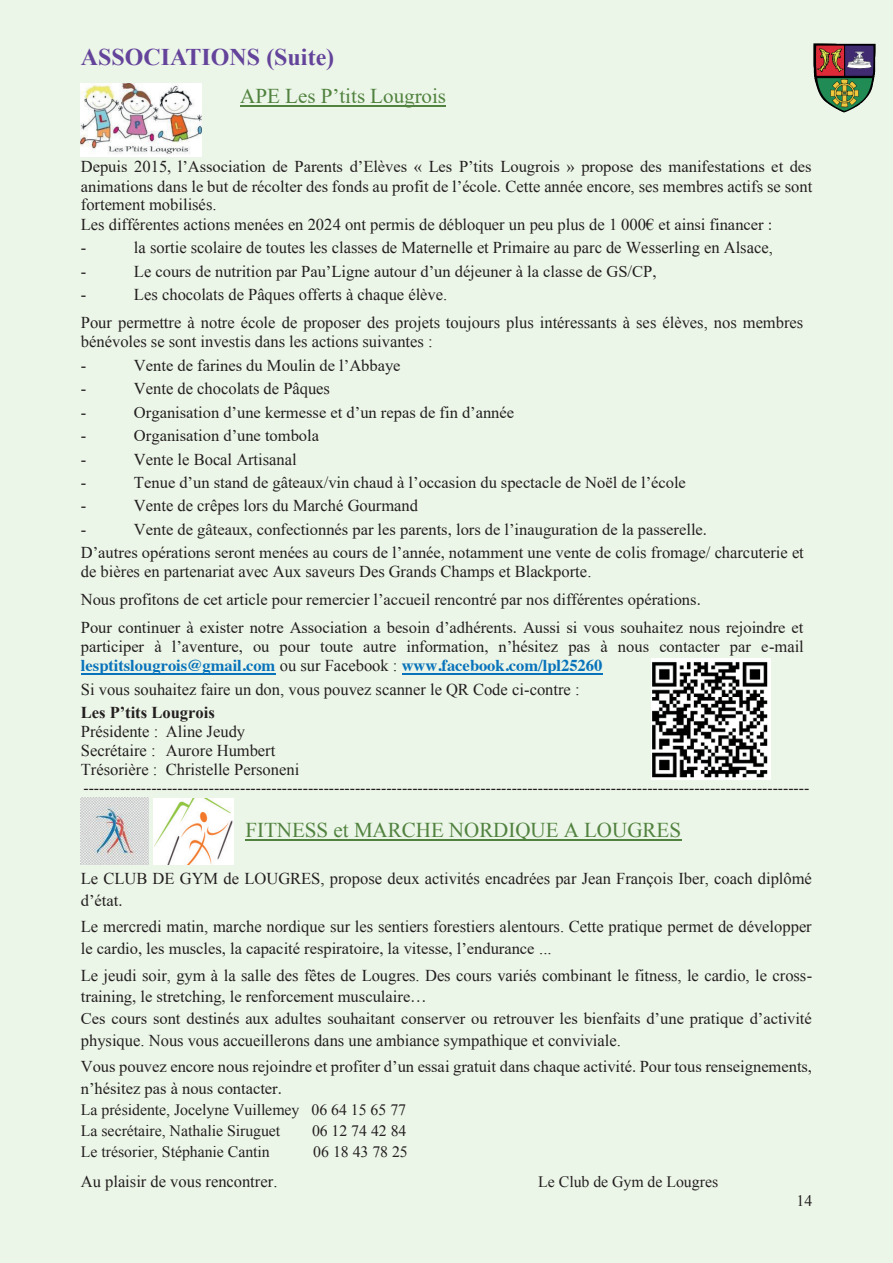
<style>
.page{position:relative;width:893px;height:1263px;background:#ecf6e8}
.page>*{position:absolute;margin:0;border:0;box-sizing:border-box;transform-origin:0 0}
.t1{font:700 24px "Times New Roman";color:#64439b}
.t2{font:21px "Times New Roman";color:#51823f}
.t3{font:16.5px/21.8px "Times New Roman";color:#231f20}
.t4{font:700 16.5px "Times";color:#0873bb}
.t5{font:700 16.5px "Times New Roman";color:#231f20}
.t6{font:15.9px/20.9px "Times New Roman";color:#231f20}
.s1{font-family:"Times New Roman";font-weight:400;color:#231f20}
</style>
<div class="page">
<img style="left:81px;top:83px;width:121px;height:74px">
<hr style="left:240px;top:105px;width:206px;height:1px;background:#51823f">
<hr style="left:81px;top:673px;width:195px;height:2px;background:#0873bb">
<hr style="left:402px;top:673px;width:200px;height:2px;background:#0873bb">
<hr style="left:245px;top:839px;width:437px;height:2px;background:#51823f">
<img style="left:813px;top:43px;width:63px;height:70px">
<img style="left:81px;top:797px;width:68px;height:68px">
<img style="left:153px;top:799px;width:81px;height:65px">
<img style="left:652px;top:658px;width:119px;height:121px">
<h1 class="t1" style="left:81px;top:39px;width:255px">ASSOCIATIONS (Suite)</h1>
<p class="t2" style="left:240px;top:81px;width:207px">APE Les P’tits Lougrois</p>
<p class="t3" style="left:81px;top:157px;width:733px;line-height:19px">Depuis 2015, l’Association de Parents d’Elèves « Les P’tits Lougrois » propose des manifestations et des animations dans le but de récolter des fonds au profit de l’école. Cette année encore, ses membres actifs se sont fortement mobilisés.<br>Les différentes actions menées en 2024 ont permis de débloquer un peu plus de 1 000€ et ainsi financer :</p>
<p class="t3" style="left:81px;top:236px;width:7px">-</p>
<p class="t3" style="left:134px;top:236px;width:640px">la sortie scolaire de toutes les classes de Maternelle et Primaire au parc de Wesserling en Alsace,</p>
<p class="t3" style="left:81px;top:260px;width:7px">-</p>
<p class="t3" style="left:134px;top:260px;width:524px">Le cours de nutrition par Pau’Ligne autour d’un déjeuner à la classe de GS/CP,</p>
<p class="t3" style="left:81px;top:283px;width:7px">-</p>
<p class="t3" style="left:81px;top:280px;width:724px;line-height:27.8px;text-indent:53px">Les chocolats de Pâques offerts à chaque élève.<br>Pour permettre à notre école de proposer des projets toujours plus intéressants à ses élèves, nos membres</p>
<p class="t3" style="left:81px;top:330px;width:353px;line-height:23.4px">bénévoles se sont investis dans les actions suivantes : -</p>
<p class="t3" style="left:134px;top:354px;width:268px">Vente de farines du Moulin de l’Abbaye</p>
<p class="t3" style="left:81px;top:377px;width:7px">-</p>
<p class="t3" style="left:134px;top:377px;width:198px">Vente de chocolats de Pâques</p>
<p class="t3" style="left:81px;top:401px;width:7px">-</p>
<p class="t3" style="left:134px;top:401px;width:382px">Organisation d’une kermesse et d’un repas de fin d’année</p>
<p class="t3" style="left:81px;top:424px;width:7px">-</p>
<p class="t3" style="left:134px;top:424px;width:187px">Organisation d’une tombola</p>
<p class="t3" style="left:81px;top:448px;width:7px">-</p>
<p class="t3" style="left:134px;top:448px;width:164px">Vente le Bocal Artisanal</p>
<p class="t3" style="left:81px;top:471px;width:7px">-</p>
<p class="t3" style="left:134px;top:471px;width:553px">Tenue d’un stand de gâteaux/vin chaud à l’occasion du spectacle de Noël de l’école</p>
<p class="t3" style="left:81px;top:495px;width:7px">-</p>
<p class="t3" style="left:134px;top:495px;width:286px">Vente de crêpes lors du Marché Gourmand</p>
<p class="t3" style="left:81px;top:518px;width:7px">-</p>
<p class="t3" style="left:81px;top:517px;width:725px;line-height:23.2px;text-indent:53px">Vente de gâteaux, confectionnés par les parents, lors de l’inauguration de la passerelle.<br>D’autres opérations seront menées au cours de l’année, notamment une vente de colis fromage/ charcuterie et</p>
<p class="t3" style="left:81px;top:558px;width:724px;line-height:27.9px">de bières en partenariat avec Aux saveurs Des Grands Champs et Blackporte.<br>Nous profitons de cet article pour remercier l’accueil rencontré par nos différentes opérations.<br>Pour continuer à exister notre Association a besoin d’adhérents. Aussi si vous souhaitez nous rejoindre et</p>
<p class="t3" style="left:81px;top:635px;width:724px">participer à l’aventure, ou pour toute autre information, n’hésitez pas à nous contacter par e-mail</p>
<p class="t4" style="left:81px;top:650px;width:523px">lesptitslougrois@gmail.com <span class="s1">ou sur Facebook :</span> www.facebook.com/lpl25260</p>
<p class="t3" style="left:81px;top:678px;width:500px">Si vous souhaitez faire un don, vous pouvez scanner le QR Code ci-contre :</p>
<p class="t5" style="left:81px;top:700px;width:136px">Les P’tits Lougrois</p>
<p class="t3" style="left:81px;top:722px;width:220px;line-height:18.9px">Présidente : Aline Jeudy<br>Secrétaire : Aurore Humbert<br>Trésorière : Christelle Personeni</p>
<p class="t6" style="left:83px;top:777px;width:727px">-------------------------------------------------------------------------------------------------------------------------------------------</p>
<p class="t2" style="left:245px;top:816px;width:437px">FITNESS et MARCHE NORDIQUE A LOUGRES</p>
<p class="t3" style="left:81px;top:867px;width:732px">Le CLUB DE GYM de LOUGRES, propose deux activités encadrées par Jean François Iber, coach diplômé d’état.</p>
<p class="t3" style="left:81px;top:916px;width:732px">Le mercredi matin, marche nordique sur les sentiers forestiers alentours. Cette pratique permet de développer le cardio, les muscles, la capacité respiratoire, la vitesse, l’endurance ...</p>
<p class="t3" style="left:81px;top:964px;width:733px">Le jeudi soir, gym à la salle des fêtes de Lougres. Des cours variés combinant le fitness, le cardio, le cross&shy;training, le stretching, le renforcement musculaire…<br>Ces cours sont destinés aux adultes souhaitant conserver ou retrouver les bienfaits d’une pratique d’activité physique. Nous vous accueillerons dans une ambiance sympathique et conviviale.</p>
<p class="t3" style="left:81px;top:1055px;width:733px">Vous pouvez encore nous rejoindre et profiter d’un essai gratuit dans chaque activité. Pour tous renseignements, n’hésitez pas à nous contacter.</p>
<p class="t6" style="left:81px;top:1099px;width:327px">La présidente, Jocelyne Vuillemey 06 64 15 65 77<br>La secrétaire, Nathalie Siruguet</p>
<p class="t6" style="left:312px;top:1120px;width:96px">06 12 74 42 84</p>
<p class="t6" style="left:81px;top:1141px;width:191px">Le trésorier, Stéphanie Cantin</p>
<p class="t6" style="left:313px;top:1141px;width:96px">06 18 43 78 25</p>
<p class="t3" style="left:81px;top:1171px;width:198px">Au plaisir de vous rencontrer.</p>
<p class="t6" style="left:538px;top:1171px;width:182px">Le Club de Gym de Lougres</p>
<p class="t6" style="left:796px;top:1190px;width:17px">14</p>
</div>
